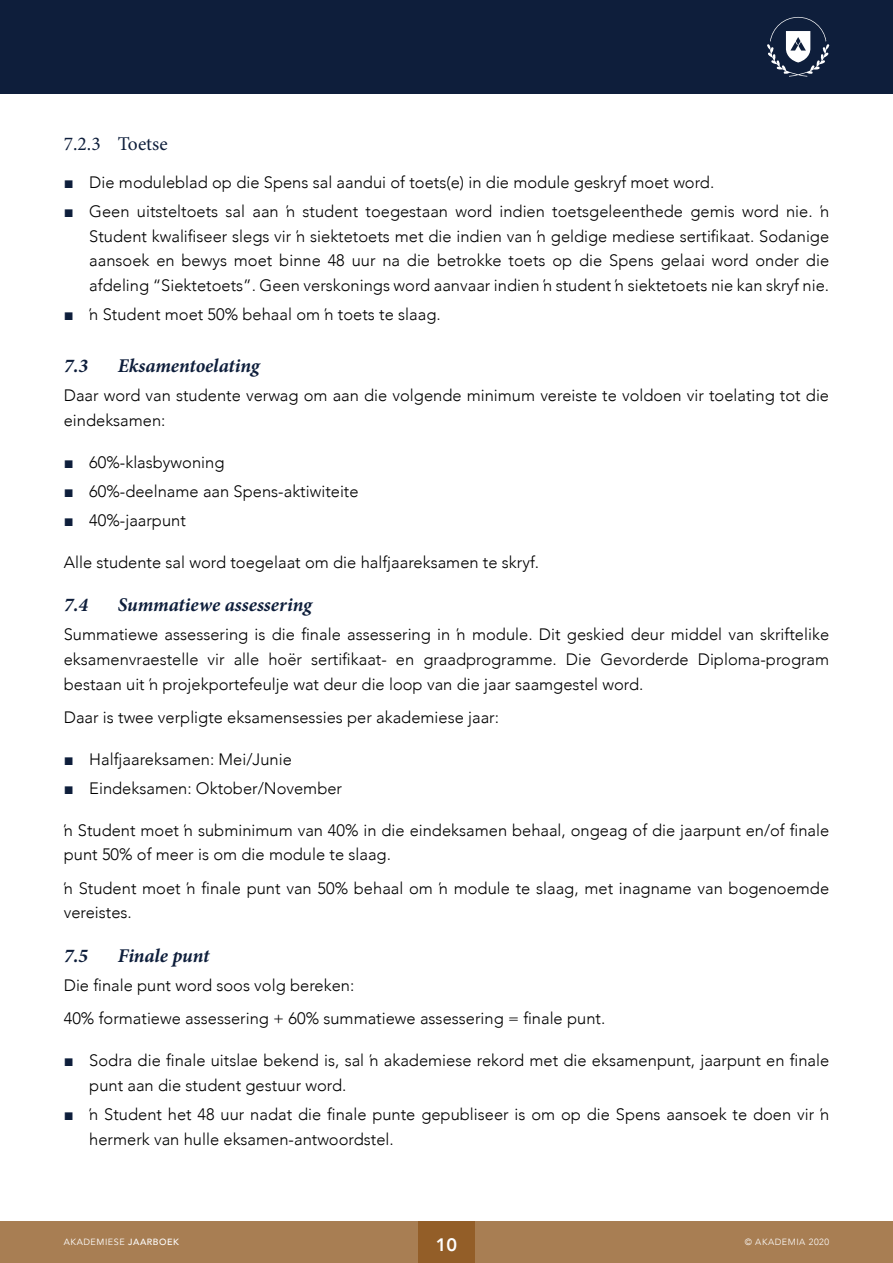
<style>
.page{position:relative;width:893px;height:1263px;background:#fff}
.page>*{position:absolute;margin:0;border:0;box-sizing:border-box;transform-origin:0 0}
.Kop_2{font:italic 700 19.5px "Minion Pro";letter-spacing:-.005em;color:#0e1e3b}
.Kop_3{font:19.5px "Minion Pro";color:#0e1e3b}
.t1{font:800 18px "Avenir";color:#fff}
.Body{font:300 16.5px/24.8px "Avenir";color:#000}
.t2{font:9px "Avenir";letter-spacing:.06em;color:#fff}
.t3{font:300 9px "Avenir";letter-spacing:.06em;color:#fff}
.s1{font-family:"Arial";font-weight:400;color:#0e1e3b}
.s2{font-weight:500}
</style>
<div class="page">
<div style="left:0;top:0;width:893px;height:94px;background:#0e1e3b"></div>
<svg style="left:767px;top:17px;width:62px;height:60px"></svg>
<div style="left:0;top:1221px;width:893px;height:42px;background:#a87e53"></div>
<div style="left:418px;top:1221px;width:57px;height:42px;background:#935e28"></div>
<p class="Kop_3" style="left:64px;top:131px;width:106px">7.2.3 Toetse</p>
<p class="Body" style="left:64px;top:170px;width:652px"><span class="s1">■</span> Die moduleblad op die Spens sal aandui of toets(e) in die module geskryf moet word.</p>
<p class="Body" style="left:89px;top:199px;width:741px;text-align:justify;text-indent:-26px"><span class="s1">■</span> Geen uitsteltoets sal aan ŉ student toegestaan word indien toetsgeleenthede gemis word nie. ŉ Student kwalifiseer slegs vir ŉ siektetoets met die indien van ŉ geldige mediese sertifikaat. Sodanige aansoek en bewys moet binne 48 uur na die betrokke toets op die Spens gelaai word onder die afdeling “Siektetoets”. Geen verskonings word aanvaar indien ŉ student ŉ siektetoets nie kan skryf nie.</p>
<p class="Body" style="left:64px;top:302px;width:378px"><span class="s1">■</span> ŉ Student moet 50% behaal om ŉ toets te slaag.</p>
<p class="Kop_2" style="left:64px;top:352px;width:26px">7.3</p>
<p class="Kop_2" style="left:118px;top:352px;width:143px">Eksamentoelating</p>
<p class="Body" style="left:64px;top:383px;width:767px">Daar word van studente verwag om aan die volgende minimum vereiste te voldoen vir toelating tot die eindeksamen:</p>
<p class="Body" style="left:64px;top:450px;width:162px"><span class="s1">■</span> 60%-klasbywoning</p>
<p class="Body" style="left:64px;top:479px;width:296px"><span class="s1">■</span> 60%-deelname aan Spens-aktiwiteite</p>
<p class="Body" style="left:64px;top:508px;width:124px"><span class="s1">■</span> 40%-jaarpunt</p>
<p class="Body" style="left:64px;top:549px;width:477px">Alle studente sal word toegelaat om die halfjaareksamen te skryf.</p>
<p class="Kop_2" style="left:64px;top:591px;width:26px">7.4</p>
<p class="Kop_2" style="left:118px;top:591px;width:196px">Summatiewe assessering</p>
<p class="Body" style="left:64px;top:622px;width:767px;text-align:justify">Summatiewe assessering is die finale assessering in ŉ module. Dit geskied deur middel van skriftelike eksamenvraestelle vir alle hoër sertifikaat- en graadprogramme. Die Gevorderde Diploma-program bestaan uit ŉ projekportefeulje wat deur die loop van die jaar saamgestel word.</p>
<p class="Body" style="left:64px;top:705px;width:437px">Daar is twee verpligte eksamensessies per akademiese jaar:</p>
<p class="Body" style="left:64px;top:747px;width:230px"><span class="s1">■</span> Halfjaareksamen: Mei/Junie</p>
<p class="Body" style="left:64px;top:776px;width:280px"><span class="s1">■</span> Eindeksamen: Oktober/November</p>
<p class="Body" style="left:64px;top:817px;width:767px">ŉ Student moet ŉ subminimum van 40% in die eindeksamen behaal, ongeag of die jaarpunt en/of finale punt 50% of meer is om die module te slaag.</p>
<p class="Body" style="left:64px;top:875px;width:767px">ŉ Student moet ŉ finale punt van 50% behaal om ŉ module te slaag, met inagname van bogenoemde vereistes.</p>
<p class="Kop_2" style="left:64px;top:942px;width:26px">7.5</p>
<p class="Kop_2" style="left:118px;top:942px;width:93px">Finale punt</p>
<p class="Body" style="left:64px;top:973px;width:292px">Die finale punt word soos volg bereken:</p>
<p class="Body" style="left:64px;top:1006px;width:543px">40% formatiewe assessering + 60% summatiewe assessering = finale punt.</p>
<p class="Body" style="left:89px;top:1048px;width:741px;text-indent:-26px"><span class="s1">■</span> Sodra die finale uitslae bekend is, sal ŉ akademiese rekord met die eksamenpunt, jaarpunt en finale punt aan die student gestuur word.</p>
<p class="Body" style="left:89px;top:1102px;width:741px;text-indent:-26px"><span class="s1">■</span> ŉ Student het 48 uur nadat die finale punte gepubliseer is om op die Spens aansoek te doen vir ŉ hermerk van hulle eksamen-antwoordstel.</p>
<p class="t1" style="left:436px;top:1231px;width:23px">10</p>
<p class="t2" style="left:64px;top:1237px;width:117px">AKADEMIESE <span class="s2">JAARBOEK</span></p>
<p class="t3" style="left:745px;top:1237px;width:86px">© AKADEMIA 2020</p>
</div>
